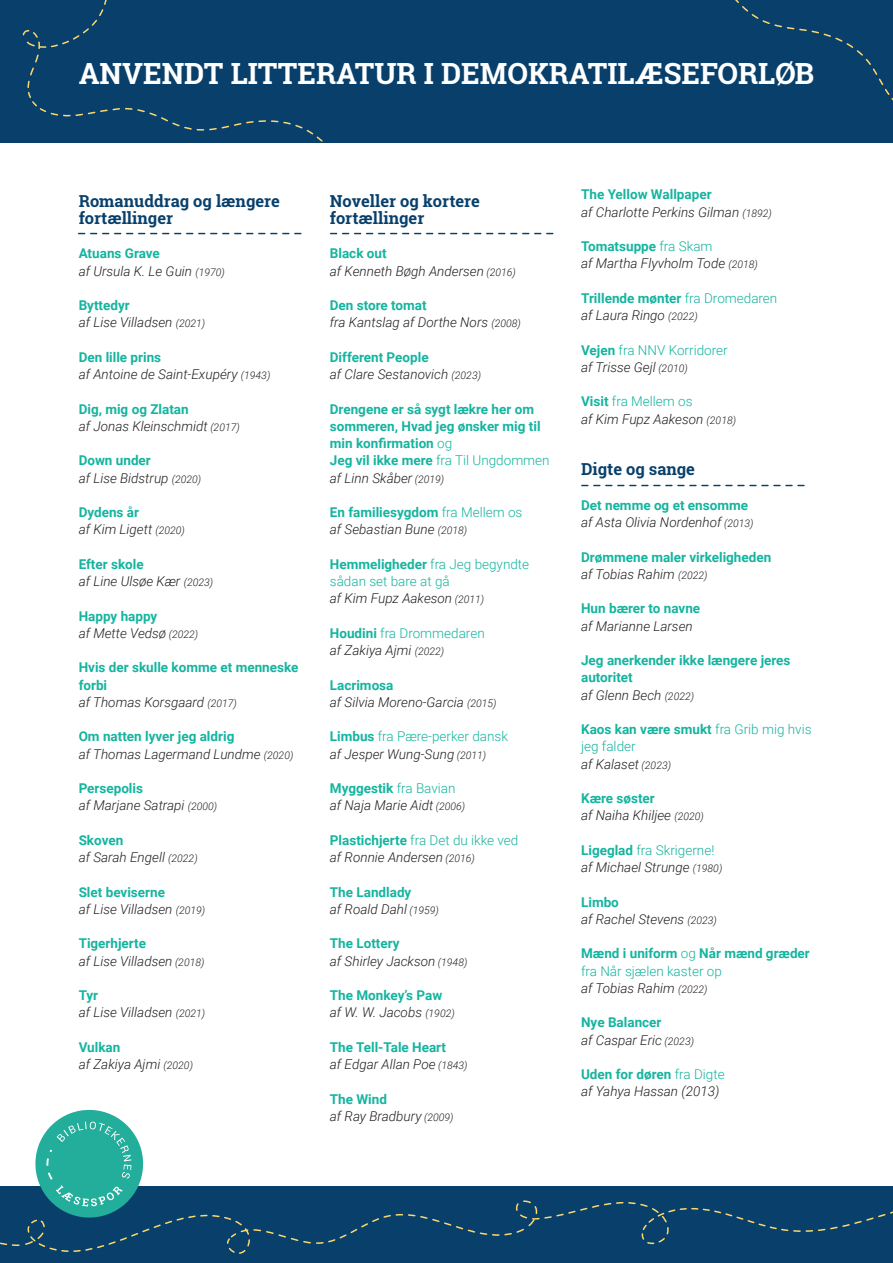
<style>
.page{position:relative;width:893px;height:1263px;background:#fff}
.page>*{position:absolute;margin:0;border:0;box-sizing:border-box;transform-origin:0 0}
.t1{font:700 29.25px "Roboto Slab";color:#fff}
.t2{font:700 16.5px/17.2px "Roboto Slab";color:#09406b}
.t3{font:italic 300 13.5px "Roboto";color:#231f20}
.t4{font:700 13.5px/17.2px "Roboto";color:#15b49f}
.t5{font:300 13.5px/17.2px "Roboto";color:#15b49f}
.s1{font-size:10.5px}
.s2{font-weight:300}
.s3{font-weight:700}
</style>
<div class="page">
<div style="left:0;top:0;width:893px;height:142px;background:#09406b"></div>
<svg style="left:22px;top:0;width:301px;height:142px"></svg>
<svg style="left:79px;top:233px;width:222px;height:1px"></svg>
<svg style="left:331px;top:233px;width:222px;height:1px"></svg>
<svg style="left:582px;top:485px;width:222px;height:1px"></svg>
<svg style="left:735px;top:0;width:158px;height:101px"></svg>
<div style="left:0;top:1186px;width:893px;height:77px;background:#09406b"></div>
<svg style="left:0;top:1200px;width:893px;height:46px"></svg>
<svg style="left:24px;top:1109px;width:291px;height:145px"></svg>
<p class="t1" style="left:79px;top:54px;width:737px">ANVENDT LITTERATUR I DEMOKRATILÆSEFORLØB</p>
<p class="t2" style="left:79px;top:192px;width:203px">Romanuddrag og længere fortællinger</p>
<p class="t4" style="left:79px;top:244px;width:83px">Atuans Grave</p>
<p class="t3" style="left:79px;top:261px;width:148px">af Ursula K. Le Guin <span class="s1">(1970)</span></p>
<p class="t4" style="left:79px;top:296px;width:53px">Byttedyr</p>
<p class="t3" style="left:79px;top:313px;width:128px">af Lise Villadsen <span class="s1">(2021)</span></p>
<p class="t4" style="left:79px;top:348px;width:84px">Den lille prins</p>
<p class="t3" style="left:79px;top:365px;width:193px">af Antoine de Saint-Exupéry <span class="s1">(1943)</span></p>
<p class="t4" style="left:79px;top:400px;width:112px">Dig, mig og Zlatan</p>
<p class="t3" style="left:79px;top:416px;width:163px">af Jonas Kleinschmidt <span class="s1">(2017)</span></p>
<p class="t4" style="left:79px;top:451px;width:74px">Down under</p>
<p class="t3" style="left:79px;top:468px;width:124px">af Lise Bidstrup <span class="s1">(2020)</span></p>
<p class="t4" style="left:79px;top:503px;width:62px">Dydens år</p>
<p class="t3" style="left:79px;top:520px;width:108px">af Kim Ligett <span class="s1">(2020)</span></p>
<p class="t4" style="left:79px;top:555px;width:67px">Efter skole</p>
<p class="t3" style="left:79px;top:572px;width:136px">af Line Ulsøe Kær <span class="s1">(2023)</span></p>
<p class="t4" style="left:79px;top:607px;width:80px">Happy happy</p>
<p class="t3" style="left:79px;top:623px;width:121px">af Mette Vedsø <span class="s1">(2022)</span></p>
<p class="t4" style="left:79px;top:658px;width:221px">Hvis der skulle komme et menneske forbi</p>
<p class="t3" style="left:79px;top:692px;width:160px">af Thomas Korsgaard <span class="s1">(2017)</span></p>
<p class="t4" style="left:79px;top:727px;width:157px">Om natten lyver jeg aldrig</p>
<p class="t3" style="left:79px;top:744px;width:216px">af Thomas Lagermand Lundme <span class="s1">(2020)</span></p>
<p class="t4" style="left:79px;top:779px;width:66px">Persepolis</p>
<p class="t3" style="left:79px;top:796px;width:140px">af Marjane Satrapi <span class="s1">(2000)</span></p>
<p class="t4" style="left:79px;top:831px;width:46px">Skoven</p>
<p class="t3" style="left:79px;top:848px;width:121px">af Sarah Engell <span class="s1">(2022)</span></p>
<p class="t4" style="left:79px;top:883px;width:88px">Slet beviserne</p>
<p class="t3" style="left:79px;top:899px;width:128px">af Lise Villadsen <span class="s1">(2019)</span></p>
<p class="t4" style="left:79px;top:934px;width:69px">Tigerhjerte</p>
<p class="t3" style="left:79px;top:951px;width:127px">af Lise Villadsen <span class="s1">(2018)</span></p>
<p class="t4" style="left:79px;top:986px;width:21px">Tyr</p>
<p class="t3" style="left:79px;top:1003px;width:128px">af Lise Villadsen <span class="s1">(2021)</span></p>
<p class="t4" style="left:79px;top:1038px;width:43px">Vulkan</p>
<p class="t3" style="left:79px;top:1055px;width:116px">af Zakiya Ajmi <span class="s1">(2020)</span></p>
<p class="t2" style="left:330px;top:192px;width:151px">Noveller og kortere fortællinger</p>
<p class="t4" style="left:330px;top:244px;width:58px">Black out</p>
<p class="t3" style="left:330px;top:261px;width:187px">af Kenneth Bøgh Andersen <span class="s1">(2016)</span></p>
<p class="t4" style="left:330px;top:296px;width:98px">Den store tomat</p>
<p class="t3" style="left:330px;top:313px;width:193px">fra Kantslag af Dorthe Nors <span class="s1">(2008)</span></p>
<p class="t4" style="left:330px;top:348px;width:100px">Different People</p>
<p class="t3" style="left:330px;top:365px;width:153px">af Clare Sestanovich <span class="s1">(2023)</span></p>
<p class="t4" style="left:330px;top:400px;width:221px">Drengene er så sygt lækre her om sommeren, Hvad jeg ønsker mig til min konfirmation <span class="s2">og<br></span>Jeg vil ikke mere <span class="s2">fra Til Ungdommen</span></p>
<p class="t3" style="left:330px;top:468px;width:116px">af Linn Skåber <span class="s1">(2019)</span></p>
<p class="t4" style="left:330px;top:503px;width:194px">En familiesygdom <span class="s2">fra Mellem os</span></p>
<p class="t3" style="left:330px;top:520px;width:139px">af Sebastian Bune <span class="s1">(2018)</span></p>
<p class="t5" style="left:330px;top:555px;width:201px"><span class="s3">Hemmeligheder</span> fra Jeg begyndte sådan set bare at gå</p>
<p class="t3" style="left:330px;top:589px;width:156px">af Kim Fupz Aakeson <span class="s1">(2011)</span></p>
<p class="t5" style="left:330px;top:624px;width:156px"><span class="s3">Houdini</span> fra Drommedaren</p>
<p class="t3" style="left:330px;top:641px;width:116px">af Zakiya Ajmi <span class="s1">(2022)</span></p>
<p class="t4" style="left:330px;top:676px;width:65px">Lacrimosa</p>
<p class="t3" style="left:330px;top:692px;width:168px">af Silvia Moreno-Garcia <span class="s1">(2015)</span></p>
<p class="t5" style="left:330px;top:727px;width:180px"><span class="s3">Limbus</span> fra Pære-perker dansk</p>
<p class="t3" style="left:330px;top:744px;width:158px">af Jesper Wung-Sung <span class="s1">(2011)</span></p>
<p class="t4" style="left:330px;top:779px;width:127px">Myggestik <span class="s2">fra Bavian</span></p>
<p class="t3" style="left:330px;top:796px;width:137px">af Naja Marie Aidt <span class="s1">(2006)</span></p>
<p class="t5" style="left:330px;top:831px;width:190px"><span class="s3">Plastichjerte</span> fra Det du ikke ved</p>
<p class="t3" style="left:330px;top:848px;width:146px">af Ronnie Andersen <span class="s1">(2016)</span></p>
<p class="t4" style="left:330px;top:883px;width:83px">The Landlady</p>
<p class="t3" style="left:330px;top:899px;width:111px">af Roald Dahl <span class="s1">(1959)</span></p>
<p class="t4" style="left:330px;top:934px;width:71px">The Lottery</p>
<p class="t3" style="left:330px;top:951px;width:139px">af Shirley Jackson <span class="s1">(1948)</span></p>
<p class="t4" style="left:330px;top:986px;width:114px">The Monkey’s Paw</p>
<p class="t3" style="left:330px;top:1003px;width:126px">af W. W. Jacobs <span class="s1">(1902)</span></p>
<p class="t4" style="left:330px;top:1038px;width:118px">The Tell-Tale Heart</p>
<p class="t3" style="left:330px;top:1055px;width:139px">af Edgar Allan Poe <span class="s1">(1843)</span></p>
<p class="t4" style="left:330px;top:1090px;width:59px">The Wind</p>
<p class="t3" style="left:330px;top:1106px;width:125px">af Ray Bradbury <span class="s1">(2009)</span></p>
<p class="t4" style="left:581px;top:185px;width:132px">The Yellow Wallpaper</p>
<p class="t3" style="left:581px;top:202px;width:192px">af Charlotte Perkins Gilman <span class="s1">(1892)</span></p>
<p class="t4" style="left:581px;top:237px;width:133px">Tomatsuppe <span class="s2">fra Skam</span></p>
<p class="t3" style="left:581px;top:254px;width:178px">af Martha Flyvholm Tode <span class="s1">(2018)</span></p>
<p class="t4" style="left:581px;top:289px;width:198px">Trillende mønter <span class="s2">fra Dromedaren</span></p>
<p class="t3" style="left:581px;top:306px;width:118px">af Laura Ringo <span class="s1">(2022)</span></p>
<p class="t5" style="left:581px;top:341px;width:148px"><span class="s3">Vejen</span> fra NNV Korridorer</p>
<p class="t3" style="left:581px;top:358px;width:108px">af Trisse Gejl <span class="s1">(2010)</span></p>
<p class="t5" style="left:581px;top:392px;width:113px"><span class="s3">Visit</span> fra Mellem os</p>
<p class="t3" style="left:581px;top:409px;width:156px">af Kim Fupz Aakeson <span class="s1">(2018)</span></p>
<p class="t2" style="left:581px;top:461px;width:115px">Digte og sange</p>
<p class="t4" style="left:581px;top:496px;width:168px">Det nemme og et ensomme</p>
<p class="t3" style="left:581px;top:513px;width:174px">af Asta Olivia Nordenhof <span class="s1">(2013)</span></p>
<p class="t4" style="left:581px;top:548px;width:192px">Drømmene maler virkeligheden</p>
<p class="t3" style="left:581px;top:565px;width:128px">af Tobias Rahim <span class="s1">(2022)</span></p>
<p class="t4" style="left:581px;top:599px;width:121px">Hun bærer to navne</p>
<p class="t3" style="left:581px;top:616px;width:113px">af Marianne Larsen</p>
<p class="t4" style="left:581px;top:651px;width:211px">Jeg anerkender ikke længere jeres autoritet</p>
<p class="t3" style="left:581px;top:685px;width:115px">af Glenn Bech <span class="s1">(2022)</span></p>
<p class="t5" style="left:581px;top:720px;width:232px"><span class="s3">Kaos kan være smukt</span> fra Grib mig hvis jeg falder</p>
<p class="t3" style="left:581px;top:754px;width:91px">af Kalaset <span class="s1">(2023)</span></p>
<p class="t4" style="left:581px;top:789px;width:75px">Kære søster</p>
<p class="t3" style="left:581px;top:806px;width:124px">af Naiha Khiljee <span class="s1">(2020)</span></p>
<p class="t5" style="left:581px;top:841px;width:135px"><span class="s3">Ligeglad</span> fra Skrigerne!</p>
<p class="t3" style="left:581px;top:858px;width:143px">af Michael Strunge <span class="s1">(1980)</span></p>
<p class="t4" style="left:581px;top:893px;width:39px">Limbo</p>
<p class="t3" style="left:581px;top:910px;width:137px">af Rachel Stevens <span class="s1">(2023)</span></p>
<p class="t4" style="left:581px;top:944px;width:230px">Mænd i uniform <span class="s2">og</span> Når mænd græder <span class="s2">fra Når sjælen kaster op</span></p>
<p class="t3" style="left:581px;top:979px;width:128px">af Tobias Rahim <span class="s1">(2022)</span></p>
<p class="t4" style="left:581px;top:1013px;width:82px">Nye Balancer</p>
<p class="t3" style="left:581px;top:1030px;width:114px">af Caspar Eric <span class="s1">(2023)</span></p>
<p class="t4" style="left:581px;top:1065px;width:145px">Uden for døren <span class="s2">fra Digte</span></p>
<p class="t3" style="left:581px;top:1082px;width:140px">af Yahya Hassan (2013)</p>
</div>
